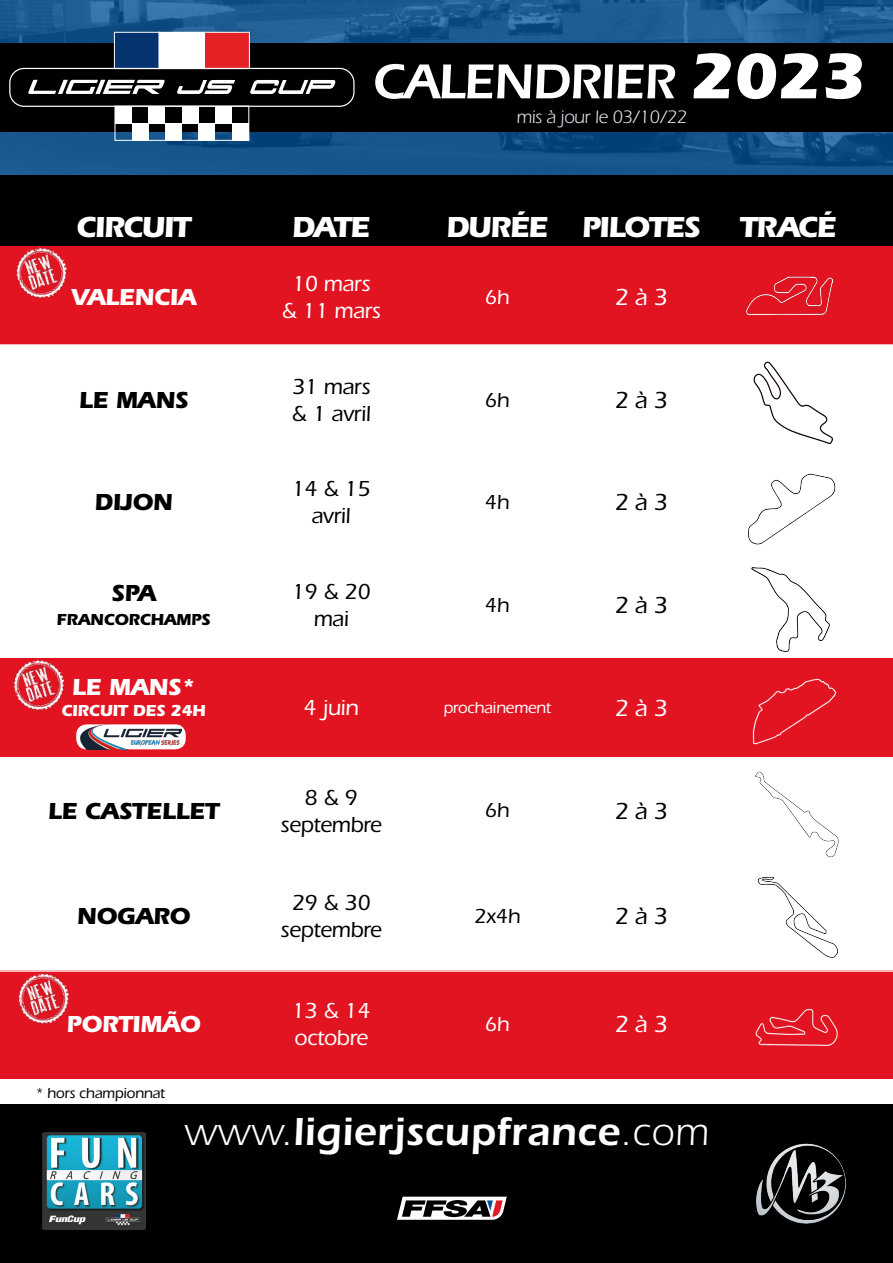
<style>
.page{position:relative;width:893px;height:1263px;background:#fff}
.page>*{position:absolute;margin:0;border:0;box-sizing:border-box;transform-origin:0 0}
.Titres{font:600 50.7px "Itc Eras";letter-spacing:-.025em;color:#fff}
.Titres-2{font:600 40.5px "Itc Eras";letter-spacing:.01em;color:#fff}
.Listes_normal{font:700 30px "Itc Eras";letter-spacing:-.055em;color:#fff}
.txt_tableau{font:700 24px "Itc Eras";letter-spacing:-.02em;color:#000}
.txt_tableau-2{font:700 24px "Itc Eras";letter-spacing:-.02em;color:#fff}
.txt_tableau-3{font:500 24px "Itc Eras";color:#000}
.txt_tableau-4{font:500 24px "Itc Eras";color:#fff}
.txt_tableau-5{font:500 22.5px/27px "Itc Eras";letter-spacing:-.02em;color:#000;text-align:center}
.txt_tableau-6{font:500 22.5px/27px "Itc Eras";letter-spacing:-.02em;color:#fff;text-align:center}
.txt_tableau-7{font:500 21px "Itc Eras";letter-spacing:-.02em;color:#000}
.txt_tableau-8{font:500 21px "Itc Eras";color:#fff}
.Titres-3{font:18.6px "Itc Eras";letter-spacing:-.025em;color:#e5e9f1}
.txt_tableau-9{font:700 16.5px "Itc Eras";letter-spacing:-.02em;color:#000}
.txt_tableau-10{font:700 16.5px "Itc Eras";letter-spacing:-.02em;color:#fff}
.txt_tableau-11{font:500 16.5px "Itc Eras";letter-spacing:-.02em;color:#fff}
.txt_tableau-12{font:500 15px "Itc Eras";letter-spacing:-.02em;color:#000}
.s1{font-weight:700;font-size:66.6px}
.s2{font-weight:400}
</style>
<div class="page">
<svg style="left:0;top:0;width:893px;height:176px;background:#18558a"></svg>
<div style="left:0;top:970px;width:893px;height:108px;background:#e21422"></div>
<div style="left:0;top:246px;width:893px;height:98px;background:#e21422"></div>
<div style="left:0;top:659px;width:893px;height:98px;background:#e21422"></div>
<div style="left:0;top:758px;width:893px;height:214px;background:#fff"></div>
<div style="left:0;top:176px;width:893px;height:70px;background:#000"></div>
<div style="left:0;top:44px;width:893px;height:88px;background:#000"></div>
<div style="left:114px;top:32px;width:46px;height:37px;background:#05336f"></div>
<div style="left:114px;top:32px;width:46px;height:37px;border:1px solid #fff"></div>
<div style="left:204px;top:32px;width:45px;height:37px;background:#e42225"></div>
<div style="left:204px;top:32px;width:46px;height:37px;border:1px solid #fff"></div>
<div style="left:159px;top:32px;width:45px;height:37px;background:#fff"></div>
<div style="left:159px;top:32px;width:46px;height:37px;border:1px solid #fff"></div>
<svg style="left:9px;top:68px;width:346px;height:39px"></svg>
<div style="left:115px;top:106px;width:134px;height:35px;border:1px solid #fff"></div>
<div style="left:115px;top:106px;width:17px;height:17px;background:#fff"></div>
<div style="left:132px;top:123px;width:17px;height:17px;background:#fff"></div>
<div style="left:148px;top:106px;width:17px;height:18px;background:#fff"></div>
<div style="left:165px;top:123px;width:17px;height:17px;background:#fff"></div>
<div style="left:182px;top:106px;width:17px;height:18px;background:#fff"></div>
<div style="left:199px;top:123px;width:16px;height:17px;background:#fff"></div>
<div style="left:215px;top:106px;width:17px;height:17px;background:#fff"></div>
<div style="left:232px;top:123px;width:17px;height:17px;background:#fff"></div>
<div style="left:0;top:1105px;width:893px;height:158px;background:#000"></div>
<img style="left:43px;top:1132px;width:102px;height:97px">
<svg style="left:397px;top:1197px;width:110px;height:23px"></svg>
<img style="left:756px;top:1143px;width:90px;height:81px">
<img style="left:751px;top:567px;width:79px;height:85px">
<img style="left:753px;top:361px;width:80px;height:84px">
<img style="left:748px;top:473px;width:88px;height:72px">
<img style="left:755px;top:771px;width:84px;height:87px">
<img style="left:757px;top:876px;width:82px;height:82px">
<img style="left:755px;top:1008px;width:83px;height:37px">
<img style="left:746px;top:276px;width:86px;height:38px">
<img style="left:752px;top:678px;width:84px;height:67px">
<div style="left:76px;top:724px;width:110px;height:25px;background:#fff;border-radius:10px"></div>
<img style="left:80px;top:724px;width:102px;height:25px">
<img style="left:18px;top:973px;width:51px;height:51px">
<img style="left:8px;top:658px;width:62px;height:53px">
<img style="left:16px;top:247px;width:51px;height:52px">
<p class="Titres" style="left:372px;top:52px;width:495px">CALENDRIER <span class="s1">2023</span></p>
<p class="Titres-3" style="left:516px;top:107px;width:172px">mis à jour le 03/10/22</p>
<p class="Listes_normal" style="left:76px;top:209px;width:116px">CIRCUIT</p>
<p class="Listes_normal" style="left:292px;top:209px;width:80px">DATE</p>
<p class="Listes_normal" style="left:446px;top:209px;width:104px">DURÉE</p>
<p class="Listes_normal" style="left:582px;top:209px;width:120px">PILOTES</p>
<p class="Listes_normal" style="left:739px;top:209px;width:99px">TRACÉ</p>
<p class="txt_tableau-2" style="left:71px;top:283px;width:127px">VALENCIA</p>
<p class="txt_tableau-6" style="left:281px;top:270px;width:101px">10 mars<br>&amp; 11 mars</p>
<p class="txt_tableau-8" style="left:485px;top:285px;width:26px">6h</p>
<p class="txt_tableau-4" style="left:615px;top:284px;width:55px">2 à 3</p>
<p class="txt_tableau" style="left:79px;top:386px;width:111px">LE MANS</p>
<p class="txt_tableau-5" style="left:291px;top:373px;width:81px;text-align:left">31 mars &amp; 1 avril</p>
<p class="txt_tableau-7" style="left:485px;top:388px;width:26px">6h</p>
<p class="txt_tableau-3" style="left:615px;top:386px;width:55px">2 à 3</p>
<p class="txt_tableau" style="left:95px;top:488px;width:80px">DIJON</p>
<p class="txt_tableau-5" style="left:292px;top:476px;width:80px">14 &amp; 15 avril</p>
<p class="txt_tableau-7" style="left:485px;top:491px;width:26px">4h</p>
<p class="txt_tableau-3" style="left:615px;top:489px;width:55px">2 à 3</p>
<p class="txt_tableau" style="left:111px;top:579px;width:46px">SPA</p>
<p class="txt_tableau-9" style="left:57px;top:610px;width:156px">FRANCORCHAMPS</p>
<p class="txt_tableau-5" style="left:292px;top:578px;width:80px">19 &amp; 20 mai</p>
<p class="txt_tableau-7" style="left:485px;top:593px;width:26px">4h</p>
<p class="txt_tableau-3" style="left:615px;top:592px;width:55px">2 à 3</p>
<p class="txt_tableau-2" style="left:72px;top:673px;width:125px">LE MANS*</p>
<p class="txt_tableau-10" style="left:61px;top:701px;width:146px">CIRCUIT DES 24H</p>
<p class="txt_tableau-6" style="left:303px;top:695px;width:57px">4 juin</p>
<p class="txt_tableau-11" style="left:443px;top:698px;width:109px">prochainement</p>
<p class="txt_tableau-4" style="left:615px;top:694px;width:55px">2 à 3</p>
<p class="txt_tableau" style="left:48px;top:797px;width:173px">LE CASTELLET</p>
<p class="txt_tableau" style="left:77px;top:902px;width:115px">NOGARO</p>
<p class="txt_tableau-5" style="left:304px;top:784px;width:55px">8 &amp; 9</p>
<p class="txt_tableau-5" style="left:281px;top:811px;width:103px">septembre</p>
<p class="txt_tableau-5" style="left:281px;top:889px;width:103px">29 &amp; 30 septembre</p>
<p class="txt_tableau-2" style="left:67px;top:1010px;width:136px">PORTIMÃO</p>
<p class="txt_tableau-6" style="left:292px;top:997px;width:80px;text-align:left">13 &amp; 14 octobre</p>
<p class="txt_tableau-12" style="left:35px;top:1085px;width:131px">* hors championnat</p>
<p class="txt_tableau-7" style="left:485px;top:799px;width:26px">6h</p>
<p class="txt_tableau-3" style="left:615px;top:797px;width:55px">2 à 3</p>
<p class="txt_tableau-7" style="left:474px;top:904px;width:48px">2x4h</p>
<p class="txt_tableau-3" style="left:615px;top:903px;width:55px">2 à 3</p>
<p class="txt_tableau-8" style="left:485px;top:1012px;width:26px">6h</p>
<p class="txt_tableau-4" style="left:615px;top:1011px;width:55px">2 à 3</p>
<p class="Titres-2" style="left:184px;top:1108px;width:526px"><span class="s2">www.</span>ligierjscupfrance<span class="s2">.com</span></p>
</div>
